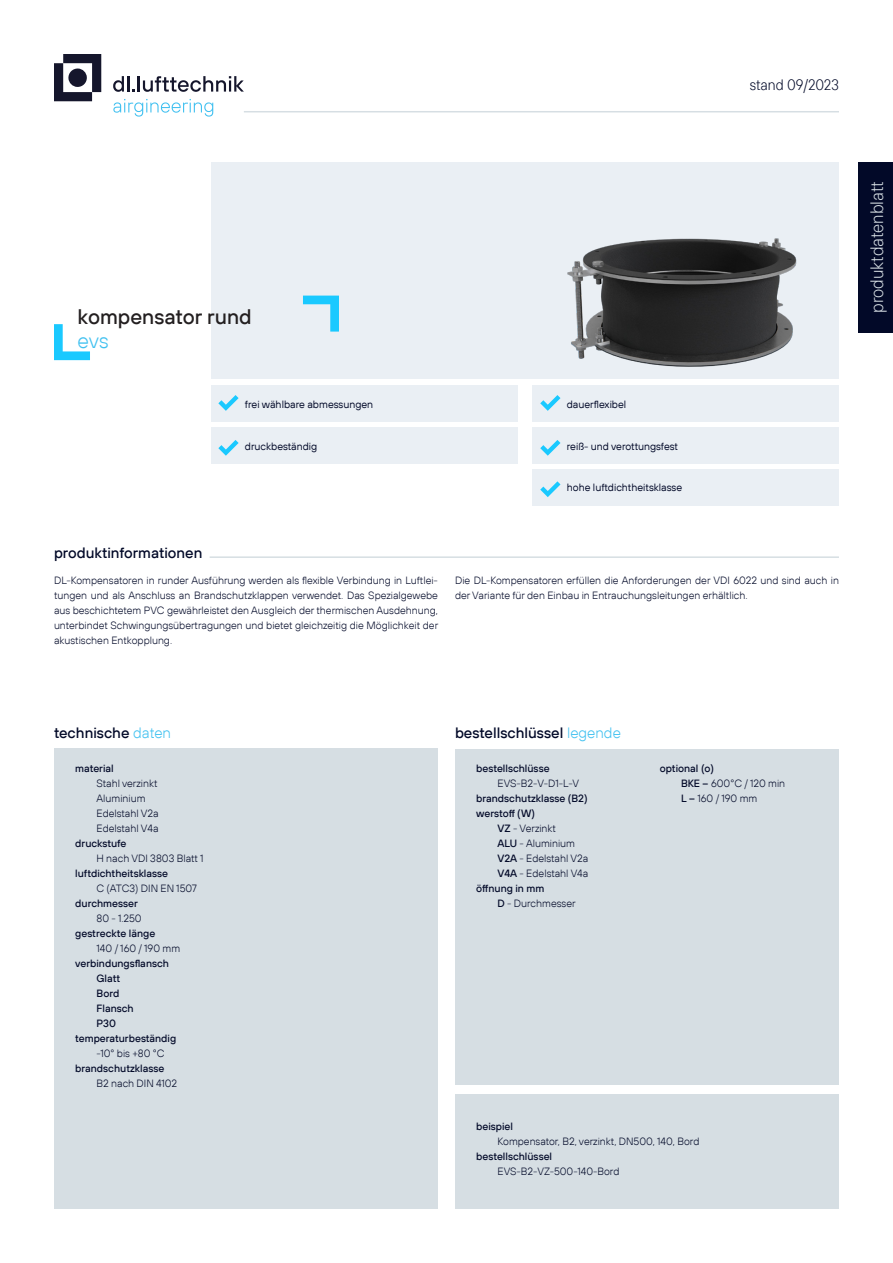
<style>
.page{position:relative;width:893px;height:1263px;background:#fff}
.page>*{position:absolute;margin:0;border:0;box-sizing:border-box;transform-origin:0 0}
.t1{font:500 21px "TT Hoves Pro";color:#231f20}
.t2{font:300 21px "TT Hoves Pro";color:#41c1f0}
.t3{font:300 18px "TT Hoves Pro Comp";color:#d6dee3}
.t4{font:500 15px "TT Hoves Pro";color:#020928}
.t5{font:300 15px "TT Hoves Pro Comp";color:#020928}
.t6{font:300 10.5px/15px "TT Hoves Pro";color:#020928}
.t7{font:500 10.5px "TT Hoves Pro";color:#020928}
.t8{font:10.5px "TT Hoves Pro";color:#020928}
.s1{font-weight:300;color:#41c1f0}
.s2{font-weight:500}
</style>
<div class="page">
<div style="left:211px;top:162px;width:628px;height:216px;background:#eaeff4"></div>
<img style="left:549px;top:238px;width:270px;height:141px">
<div style="left:54px;top:749px;width:384px;height:460px;background:#d6dee3"></div>
<div style="left:455px;top:749px;width:384px;height:336px;background:#d6dee3"></div>
<div style="left:455px;top:1094px;width:384px;height:115px;background:#d6dee3"></div>
<div style="left:211px;top:385px;width:306px;height:36px;background:#eaeff4"></div>
<svg style="left:218px;top:395px;width:21px;height:16px"></svg>
<div style="left:533px;top:385px;width:306px;height:36px;background:#eaeff4"></div>
<svg style="left:540px;top:395px;width:20px;height:16px"></svg>
<svg style="left:54px;top:324px;width:36px;height:36px"></svg>
<svg style="left:303px;top:296px;width:36px;height:36px"></svg>
<hr style="left:210px;top:556px;width:629px;height:2px;background:#d6dee3">
<div style="left:533px;top:428px;width:306px;height:36px;background:#eaeff4"></div>
<svg style="left:540px;top:440px;width:20px;height:16px"></svg>
<div style="left:211px;top:428px;width:306px;height:36px;background:#eaeff4"></div>
<svg style="left:218px;top:440px;width:21px;height:16px"></svg>
<div style="left:533px;top:469px;width:306px;height:36px;background:#eaeff4"></div>
<svg style="left:540px;top:481px;width:20px;height:16px"></svg>
<div style="left:859px;top:162px;width:34px;height:170px;background:#020928"></div>
<svg style="left:113px;top:76px;width:131px;height:16px"></svg>
<svg style="left:113px;top:99px;width:100px;height:18px"></svg>
<svg style="left:54px;top:54px;width:47px;height:47px"></svg>
<div style="left:68px;top:68px;width:19px;height:19px;background:#15162c;border-radius:50%"></div>
<hr style="left:244px;top:111px;width:595px;height:1px;background:#d6dee3">
<h3 class="t5" style="left:750px;top:75px;width:91px">stand 09/2023</h3>
<h1 class="t1" style="left:78px;top:302px;width:176px">kompensator rund</h1>
<h1 class="t2" style="left:78px;top:327px;width:33px">evs</h1>
<p class="t8" style="left:245px;top:397px;width:130px">frei wählbare abmessungen</p>
<p class="t8" style="left:567px;top:397px;width:61px">dauerflexibel</p>
<h3 class="t4" style="left:54px;top:542px;width:150px">produktinformationen</h3>
<p class="t8" style="left:245px;top:439px;width:74px">druckbeständig</p>
<p class="t8" style="left:567px;top:439px;width:113px">reiß- und verottungsfest</p>
<p class="t8" style="left:567px;top:481px;width:117px">hohe luftdichtheitsklasse</p>
<p class="t6" style="left:54px;top:573px;width:386px;text-align:justify">DL-Kompensatoren in runder Ausführung werden als flexible Verbindung in Luftlei&shy;tungen und als Anschluss an Brandschutzklappen verwendet. Das Spezialgewebe aus beschichtetem PVC gewährleistet den Ausgleich der thermischen Ausdehnung, unterbindet Schwingungsübertragungen und bietet gleichzeitig die Möglichkeit der akustischen Entkopplung.</p>
<p class="t6" style="left:455px;top:573px;width:385px">Die DL-Kompensatoren erfüllen die Anforderungen der VDI 6022 und sind auch in der Variante für den Einbau in Entrauchungsleitungen erhältlich.</p>
<h2 class="t3" style="left:865px;top:313px;width:133px;rotate:-90deg">produktdatenblatt</h2>
<h3 class="t4" style="left:54px;top:722px;width:119px">technische <span class="s1">daten</span></h3>
<h3 class="t4" style="left:455px;top:722px;width:167px">bestellschlüssel <span class="s1">legende</span></h3>
<p class="t7" style="left:75px;top:761px;width:40px">material</p>
<p class="t6" style="left:97px;top:776px;width:64px">Stahl verzinkt<br>Aluminium<br>Edelstahl V2a<br>Edelstahl V4a</p>
<p class="t7" style="left:75px;top:836px;width:53px">druckstufe</p>
<p class="t6" style="left:97px;top:851px;width:108px">H nach VDI 3803 Blatt 1</p>
<p class="t7" style="left:75px;top:866px;width:94px">luftdichtheitsklasse</p>
<p class="t6" style="left:97px;top:881px;width:102px">C (ATC3) DIN EN 1507</p>
<p class="t7" style="left:75px;top:896px;width:64px">durchmesser</p>
<p class="t6" style="left:97px;top:911px;width:47px">80 - 1.250</p>
<p class="t7" style="left:75px;top:926px;width:82px">gestreckte länge</p>
<p class="t6" style="left:97px;top:941px;width:85px">140 / 160 / 190 mm</p>
<p class="t7" style="left:75px;top:956px;width:95px">verbindungsflansch</p>
<p class="t7" style="left:97px;top:971px;width:25px">Glatt</p>
<p class="t7" style="left:97px;top:986px;width:24px">Bord</p>
<p class="t7" style="left:97px;top:1001px;width:39px">Flansch</p>
<p class="t7" style="left:97px;top:1016px;width:21px">P30</p>
<p class="t7" style="left:75px;top:1031px;width:102px">temperaturbeständig</p>
<p class="t6" style="left:97px;top:1046px;width:70px">-10° bis +80 °C</p>
<p class="t7" style="left:75px;top:1061px;width:91px">brandschutzklasse</p>
<p class="t6" style="left:97px;top:1076px;width:82px">B2 nach DIN 4102</p>
<p class="t7" style="left:476px;top:761px;width:75px">bestellschlüsse</p>
<p class="t6" style="left:497px;top:776px;width:83px">EVS-B2-V-D1-L-V</p>
<p class="t7" style="left:476px;top:791px;width:113px">brandschutzklasse (B2)</p>
<p class="t7" style="left:476px;top:806px;width:60px">werstoff (W)</p>
<p class="t6" style="left:497px;top:821px;width:60px"><span class="s2">VZ</span> - Verzinkt</p>
<p class="t6" style="left:497px;top:836px;width:79px"><span class="s2">ALU</span> - Aluminium</p>
<p class="t6" style="left:497px;top:851px;width:92px"><span class="s2">V2A</span> - Edelstahl V2a</p>
<p class="t6" style="left:497px;top:866px;width:92px"><span class="s2">V4A</span> - Edelstahl V4a</p>
<p class="t7" style="left:476px;top:881px;width:70px">öffnung in mm</p>
<p class="t6" style="left:497px;top:896px;width:80px"><span class="s2">D</span> - Durchmesser</p>
<p class="t6" style="left:681px;top:761px;width:106px;text-indent:-21px"><span class="s2">optional (o)<br>BKE –</span> 600°C / 120 min<br><span class="s2">L –</span> 160 / 190 mm</p>
<p class="t7" style="left:476px;top:1119px;width:38px">beispiel</p>
<p class="t6" style="left:497px;top:1134px;width:203px">Kompensator, B2, verzinkt, DN500, 140, Bord</p>
<p class="t7" style="left:476px;top:1149px;width:77px">bestellschlüssel</p>
<p class="t6" style="left:497px;top:1164px;width:123px">EVS-B2-VZ-500-140-Bord</p>
</div>
